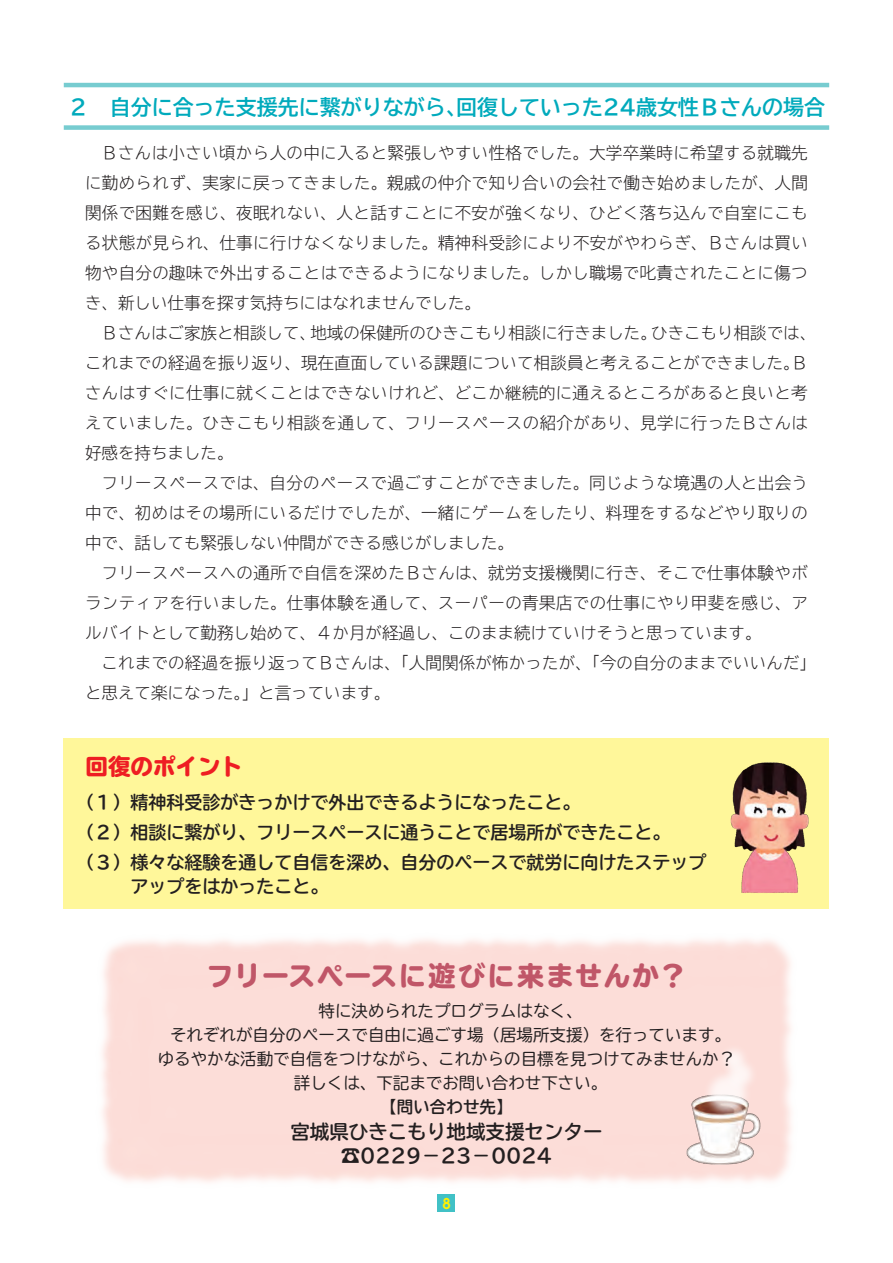
<style>
.page{position:relative;width:893px;height:1263px;background:#fff}
.page>*{position:absolute;margin:0;border:0;box-sizing:border-box;transform-origin:0 0}
.t1{font:800 27px "TBUDR Go Std";letter-spacing:.06em;color:#c05668}
.t2{font:800 22.5px "TBUDR Go Std";color:#ee1d23}
.t3{font:700 21px "TBUD Go Std";color:#00aabc}
.t4{font:700 19.5px/24px "TBUDR Go Std";color:#231f20;text-align:center}
.t5{font:700 18px/30px "TBUDR Go Std";color:#231f20}
.t6{font:300 16.5px/30px "TBUD Go Std Super";letter-spacing:.02em;color:#231f20}
.t7{font:16.5px/24px "TBUDR Go Std";color:#231f20;text-align:center}
.t8{font:700 16.5px "TBUDR Go Std";color:#231f20}
.t9{font:600 16.5px "Avant Garde ITC";color:#fff101}
</style>
<div class="page">
<div style="left:64px;top:738px;width:765px;height:170px;background:#fff79a"></div>
<img style="left:730px;top:762px;width:79px;height:126px">
<img style="left:63px;top:888px;width:766px;height:324px">
<img style="left:682px;top:1166px;width:82px;height:5px">
<img style="left:656px;top:1022px;width:143px;height:144px">
<img style="left:676px;top:1010px;width:130px;height:130px">
<img style="left:671px;top:996px;width:126px;height:126px">
<hr style="left:64px;top:83px;width:765px;height:4px;background:#77ccd0">
<div style="left:64px;top:125px;width:765px;height:5px;background:#77ccd0"></div>
<div style="left:438px;top:1195px;width:17px;height:17px;background:#41c1c6"></div>
<p class="t3" style="left:68px;top:90px;width:759px">２　自分に合った支援先に繋がりながら、回復していった24歳女性Ｂさんの場合</p>
<p class="t6" style="left:85px;top:137px;width:733px">　Ｂさんは小さい頃から人の中に入ると緊張しやすい性格でした。大学卒業時に希望する就職先に勤められず、実家に戻ってきました。親戚の仲介で知り合いの会社で働き始めましたが、人間関係で困難を感じ、夜眠れない、人と話すことに不安が強くなり、ひどく落ち込んで自室にこもる状態が見られ、仕事に行けなくなりました。精神科受診により不安がやわらぎ、Ｂさんは買い物や自分の趣味で外出することはできるようになりました。しかし職場で叱責されたことに傷つき、新しい仕事を探す気持ちにはなれませんでした。<br>　Ｂさんはご家族と相談して、地域の保健所のひきこもり相談に行きました。ひきこもり相談では、これまでの経過を振り返り、現在直面している課題について相談員と考えることができました。Ｂさんはすぐに仕事に就くことはできないけれど、どこか継続的に通えるところがあると良いと考えていました。ひきこもり相談を通して、フリースペースの紹介があり、見学に行ったＢさんは好感を持ちました。<br>　フリースペースでは、自分のペースで過ごすことができました。同じような境遇の人と出会う中で、初めはその場所にいるだけでしたが、一緒にゲームをしたり、料理をするなどやり取りの中で、話しても緊張しない仲間ができる感じがしました。<br>　フリースペースへの通所で自信を深めたＢさんは、就労支援機関に行き、そこで仕事体験やボランティアを行いました。仕事体験を通して、スーパーの青果店での仕事にやり甲斐を感じ、アルバイトとして勤務し始めて、４か月が経過し、このまま続けていけそうと思っています。<br>　これまでの経過を振り返ってＢさんは、「人間関係が怖かったが、「今の自分のままでいいんだ」と思えて楽になった。」と言っています。</p>
<h2 class="t2" style="left:86px;top:754px;width:159px">回復のポイント</h2>
<p class="t5" style="left:77px;top:787px;width:668px">（１）精神科受診がきっかけで外出できるようになったこと。<br>（２）相談に繋がり、フリースペースに通うことで居場所ができたこと。<br>（３）様々な経験を通して自信を深め、自分のペースで就労に向けたステップ　　</p>
<p class="t5" style="left:86px;top:871px;width:244px">　　アップをはかったこと。</p>
<h1 class="t1" style="left:207px;top:961px;width:481px">フリースペースに遊びに来ませんか？</h1>
<p class="t7" style="left:158px;top:998px;width:579px">特に決められたプログラムはなく、<br>それぞれが自分のペースで自由に過ごす場（居場所支援）を行っています。ゆるやかな活動で自信をつけながら、これからの目標を見つけてみませんか？詳しくは、下記までお問い合わせ下さい。</p>
<p class="t8" style="left:380px;top:1093px;width:133px">【問い合わせ先】</p>
<p class="t4" style="left:290px;top:1120px;width:313px">宮城県ひきこもり地域支援センター☎0229－23－0024</p>
<p class="t9" style="left:442px;top:1194px;width:10px">8</p>
</div>
